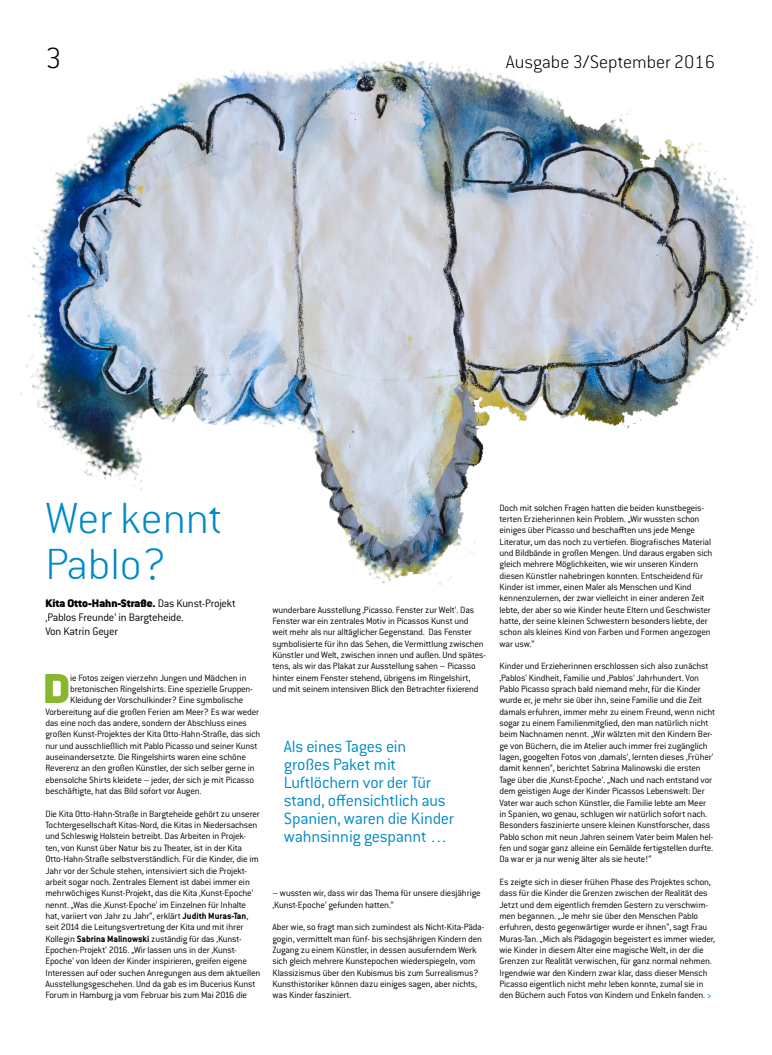
<style>
.page{position:relative;width:772px;height:1055px;background:#fff}
.page>*{position:absolute;margin:0;border:0;box-sizing:border-box;transform-origin:0 0}
.t1{font:300 expanded 48px/45.4px "Conduit For Elbkinder";color:#018ac6}
.t2{font:900 45.9px "Conduit For Elbkinder";color:#88b631}
.t3{font:300 expanded 32px "Conduit For Elbkinder";color:#000}
.t4{font:300 expanded 20px "Conduit For Elbkinder";color:#000}
.t5{font:300 18px/18px "Conduit For Elbkinder";letter-spacing:-.015em;color:#018ac6}
.t6{font:300 12px/14px "Conduit For Elbkinder";letter-spacing:-.02em;color:#000}
.t7{font:300 10px/11.3px "Conduit For Elbkinder";letter-spacing:-.015em;color:#000}
.s1{font-weight:900}
.s2{font-weight:700}
.s3{font-stretch:expanded;font-size:14px;color:#018ac6}
</style>
<div class="page">
<img style="left:20px;top:61px;width:738px;height:524px">
<h3 class="t3" style="left:45px;top:41px;width:18px">3</h3>
<h3 class="t4" style="left:505px;top:51px;width:211px">Ausgabe 3/September 2016</h3>
<h1 class="t1" style="left:45px;top:496px;width:178px">Wer kennt<br>Pablo?</h1>
<p class="t6" style="left:45px;top:596px;width:192px"><span class="s1">Kita Otto-Hahn-Straße.</span> Das Kunst-Projekt ‚Pablos Freunde‘ in Bargteheide.<br>Von Katrin Geyer</p>
<h2 class="t2" style="left:43px;top:660px;width:28px">D</h2>
<p class="t7" style="left:70px;top:672px;width:178px">ie Fotos zeigen vierzehn Jungen und Mädchen in</p>
<p class="t7" style="left:70px;top:683px;width:184px">bretonischen Ringelshirts. Eine spezielle Gruppen-</p>
<p class="t7" style="left:70px;top:694px;width:175px">Kleidung der Vorschulkinder? Eine symbolische</p>
<p class="t7" style="left:45px;top:706px;width:215px">Vorbereitung auf die großen Ferien am Meer? Es war weder</p>
<p class="t7" style="left:45px;top:717px;width:203px">das eine noch das andere, sondern der Abschluss eines</p>
<p class="t7" style="left:45px;top:728px;width:216px">großen Kunst-Projektes der Kita Otto-Hahn-Straße, das sich</p>
<p class="t7" style="left:45px;top:740px;width:213px">nur und ausschließlich mit Pablo Picasso und seiner Kunst</p>
<p class="t7" style="left:45px;top:751px;width:202px">auseinandersetzte. Die Ringelshirts waren eine schöne</p>
<p class="t7" style="left:45px;top:762px;width:211px">Reverenz an den großen Künstler, der sich selber gerne in</p>
<p class="t7" style="left:45px;top:774px;width:210px">ebensolche Shirts kleidete – jeder, der sich je mit Picasso</p>
<p class="t7" style="left:45px;top:785px;width:158px">beschäftigte, hat das Bild sofort vor Augen.</p>
<p class="t7" style="left:45px;top:808px;width:216px">Die Kita Otto-Hahn-Straße in Bargteheide gehört zu unserer Tochtergesellschaft Kitas-Nord, die Kitas in Niedersachsen und Schleswig Holstein betreibt. Das Arbeiten in Projek&shy;ten, von Kunst über Natur bis zu Theater, ist in der Kita Otto-Hahn-Straße selbstverständlich. Für die Kinder, die im Jahr vor der Schule stehen, intensiviert sich die Projekt&shy;arbeit sogar noch. Zentrales Element ist dabei immer ein mehrwöchiges Kunst-Projekt, das die Kita ‚Kunst-Epoche‘ nennt. „Was die ‚Kunst-Epoche‘ im Einzelnen für Inhalte hat, variiert von Jahr zu Jahr“, erklärt <span class="s2">Judith Muras-Tan</span>, seit 2014 die Leitungsvertretung der Kita und mit ihrer Kollegin <span class="s2">Sabrina Malinowski</span> zuständig für das ‚Kunst-Epochen-Projekt‘ 2016. „Wir lassen uns in der ‚Kunst-Epoche‘ von Ideen der Kinder inspirieren, greifen eigene Interessen auf oder suchen Anregungen aus dem aktuellen Ausstellungsgeschehen. Und da gab es im Bucerius Kunst Forum in Hamburg ja vom Februar bis zum Mai 2016 die</p>
<p class="t7" style="left:272px;top:604px;width:215px">wunderbare Ausstellung ‚Picasso. Fenster zur Welt‘. Das Fenster war ein zentrales Motiv in Picassos Kunst und weit mehr als nur alltäglicher Gegenstand. Das Fenster symbolisierte für ihn das Sehen, die Vermittlung zwischen Künstler und Welt, zwischen innen und außen. Und spätes&shy;tens, als wir das Plakat zur Ausstellung sahen – Picasso hinter einem Fenster stehend, übrigens im Ringelshirt, und mit seinem intensiven Blick den Betrachter fixierend</p>
<h3 class="t5" style="left:283px;top:737px;width:172px">Als eines Tages ein großes Paket mit<br>Luftlöchern vor der Tür stand, offensichtlich aus<br>Spanien, waren die Kinder wahnsinnig gespannt …</h3>
<p class="t7" style="left:272px;top:887px;width:209px">– wussten wir, dass wir das Thema für unsere diesjährige ‚Kunst-Epoche‘ gefunden hatten.“</p>
<p class="t7" style="left:272px;top:921px;width:213px">Aber wie, so fragt man sich zumindest als Nicht-Kita-Päda&shy;gogin, vermittelt man fünf- bis sechsjährigen Kindern den Zugang zu einem Künstler, in dessen ausuferndem Werk sich gleich mehrere Kunstepochen wiederspiegeln, vom Klassizismus über den Kubismus bis zum Surrealismus?<br>Kunsthistoriker können dazu einiges sagen, aber nichts, was Kinder fasziniert.</p>
<p class="t7" style="left:499px;top:502px;width:214px">Doch mit solchen Fragen hatten die beiden kunstbegeis&shy;terten Erzieherinnen kein Problem. „Wir wussten schon einiges über Picasso und beschafften uns jede Menge Literatur, um das noch zu vertiefen. Biografisches Material und Bildbände in großen Mengen. Und daraus ergaben sich gleich mehrere Möglichkeiten, wie wir unseren Kindern diesen Künstler nahebringen konnten. Entscheidend für Kinder ist immer, einen Maler als Menschen und Kind kennenzulernen, der zwar vielleicht in einer anderen Zeit lebte, der aber so wie Kinder heute Eltern und Geschwister hatte, der seine kleinen Schwestern besonders liebte, der schon als kleines Kind von Farben und Formen angezogen war usw.“</p>
<p class="t7" style="left:499px;top:660px;width:217px">Kinder und Erzieherinnen erschlossen sich also zunächst ‚Pablos‘ Kindheit, Familie und ‚Pablos‘ Jahrhundert. Von Pablo Picasso sprach bald niemand mehr, für die Kinder wurde er, je mehr sie über ihn, seine Familie und die Zeit damals erfuhren, immer mehr zu einem Freund, wenn nicht sogar zu einem Familienmitglied, den man natürlich nicht beim Nachnamen nennt. „Wir wälzten mit den Kindern Ber&shy;ge von Büchern, die im Atelier auch immer frei zugänglich lagen, googelten Fotos von ‚damals‘, lernten dieses ‚Früher‘ damit kennen“, berichtet Sabrina Malinowski die ersten Tage über die ‚Kunst-Epoche‘. „Nach und nach entstand vor dem geistigen Auge der Kinder Picassos Lebenswelt: Der Vater war auch schon Künstler, die Familie lebte am Meer in Spanien, wo genau, schlugen wir natürlich sofort nach.<br>Besonders faszinierte unsere kleinen Kunstforscher, dass Pablo schon mit neun Jahren seinem Vater beim Malen hel&shy;fen und sogar ganz alleine ein Gemälde fertigstellen durfte.<br>Da war er ja nur wenig älter als sie heute!“</p>
<p class="t7" style="left:499px;top:876px;width:217px">Es zeigte sich in dieser frühen Phase des Projektes schon, dass für die Kinder die Grenzen zwischen der Realität des Jetzt und dem eigentlich fremden Gestern zu verschwim&shy;men begannen. „Je mehr sie über den Menschen Pablo erfuhren, desto gegenwärtiger wurde er ihnen“, sagt Frau Muras-Tan. „Mich als Pädagogin begeistert es immer wieder, wie Kinder in diesem Alter eine magische Welt, in der die Grenzen zur Realität verwischen, für ganz normal nehmen.<br>Irgendwie war den Kindern zwar klar, dass dieser Mensch Picasso eigentlich nicht mehr leben konnte, zumal sie in den Büchern auch Fotos von Kindern und Enkeln fanden. <span class="s3">›</span></p>
</div>
